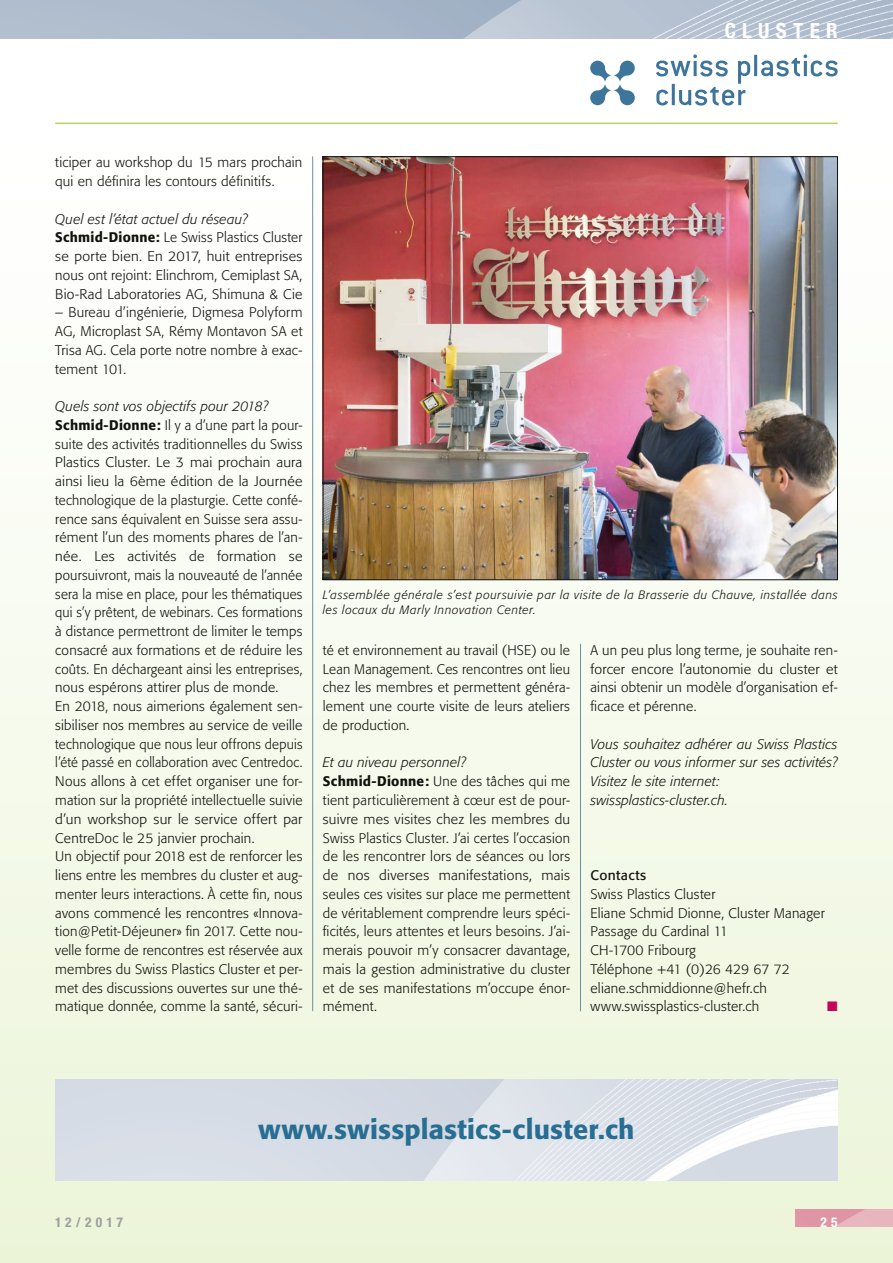
<style>
.page{position:relative;width:893px;height:1263px;background:#fff}
.page>*{position:absolute;margin:0;border:0;box-sizing:border-box;transform-origin:0 0}
.t1{font:500 27px "Formata";letter-spacing:.01em;color:#276e92}
.t2{font:700 condensed 21px "Helvetica Neue LT Std";letter-spacing:.305em;color:#fff}
.t3{font:300 13.8px/18.8px "Formata";letter-spacing:.015em;color:#12120d}
.t4{font:italic 300 13.8px/18.8px "Formata";letter-spacing:.015em;color:#12120d}
.t5{font:13.8px "Formata";letter-spacing:.025em;color:#12120d}
.t6{font:13.8px "Zapf Dingbats ITC";color:#c4055b}
.t7{font:700 condensed 13.5px "Helvetica Neue LT Std";letter-spacing:.29em;color:#9d9e9e}
.t8{font:700 condensed 13.5px "Helvetica Neue LT Std";color:#fff}
.t9{font:italic 300 12px/15px "Formata";letter-spacing:.05em;color:#12120d}
.s1{font-style:italic}
.s2{font-weight:500}
</style>
<div class="page">
<div style="left:0;top:123px;width:893px;height:1140px;background:linear-gradient(to bottom,#fefcfe,#edf5da)"></div>
<img style="left:0;top:0;width:893px;height:38px">
<img style="left:795px;top:1210px;width:98px;height:17px">
<svg style="left:590px;top:54px;width:248px;height:52px"></svg>
<hr style="left:55px;top:123px;width:783px;height:1px;background:#b6d260">
<hr style="left:580px;top:644px;width:1px;height:367px;background:#6b8fa5">
<hr style="left:312px;top:156px;width:1px;height:855px;background:#6b8fa5">
<img style="left:325px;top:158px;width:511px;height:420px">
<img style="left:55px;top:1079px;width:783px;height:101px">
<h2 class="t2" style="left:725px;top:18px;width:114px">CLUSTER</h2>
<p class="t3" style="left:55px;top:153px;width:249px">ticiper au workshop du 15 mars prochain qui en définira les contours définitifs.</p>
<p class="t3" style="left:55px;top:210px;width:249px"><span class="s1">Quel est l’état actuel du réseau?<br></span><span class="s2">Schmid-Dionne:</span> Le Swiss Plastics Cluster se porte bien. En 2017, huit entreprises nous ont rejoint: Elinchrom, Cemiplast SA, Bio-Rad Laboratories AG, Shimuna &amp; Cie</p>
<p class="t3" style="left:55px;top:303px;width:249px;text-align:justify">– Bureau d’ingénierie, Digmesa Polyform AG, Microplast SA, Rémy Montavon SA et Trisa AG. Cela porte notre nombre à exac&shy;tement 101.</p>
<p class="t3" style="left:55px;top:397px;width:249px"><span class="s1">Quels sont vos objectifs pour 2018?<br></span><span class="s2">Schmid-Dionne:</span> Il y a d’une part la pour&shy;suite des activités traditionnelles du Swiss Plastics Cluster. Le 3 mai prochain aura ainsi lieu la 6ème édition de la Journée technologique de la plasturgie. Cette confé&shy;rence sans équivalent en Suisse sera assu&shy;rément l’un des moments phares de l’an&shy;née. Les activités de formation se poursuivront, mais la nouveauté de l’année sera la mise en place, pour les thématiques qui s’y prêtent, de webinars. Ces formations à distance permettront de limiter le temps consacré aux formations et de réduire les coûts. En déchargeant ainsi les entreprises, nous espérons attirer plus de monde.<br>En 2018, nous aimerions également sen&shy;sibiliser nos membres au service de veille technologique que nous leur offrons depuis l’été passé en collaboration avec Centredoc.<br>Nous allons à cet effet organiser une for&shy;mation sur la propriété intellectuelle suivie d’un workshop sur le service offert par CentreDoc le 25 janvier prochain.<br>Un objectif pour 2018 est de renforcer les liens entre les membres du cluster et aug&shy;menter leurs interactions. À cette fin, nous avons commencé les rencontres «Innova&shy;tion@Petit-Déjeuner» fin 2017. Cette nou&shy;velle forme de rencontres est réservée aux membres du Swiss Plastics Cluster et per&shy;met des discussions ouvertes sur une thé&shy;matique donnée, comme la santé, sécuri-</p>
<p class="t9" style="left:323px;top:587px;width:516px">L’assemblée générale s’est poursuivie par la visite de la Brasserie du Chauve, installée dans les locaux du Marly Innovation Center.</p>
<p class="t3" style="left:323px;top:641px;width:249px;text-align:justify">té et environnement au travail (HSE) ou le Lean Management. Ces rencontres ont lieu chez les membres et permettent généra&shy;lement une courte visite de leurs ateliers de production.</p>
<p class="t3" style="left:323px;top:753px;width:249px"><span class="s1">Et au niveau personnel?<br></span><span class="s2">Schmid-Dionne:</span> Une des tâches qui me tient particulièrement à cœur est de pour&shy;suivre mes visites chez les membres du Swiss Plastics Cluster. J’ai certes l’occasion de les rencontrer lors de séances ou lors de nos diverses manifestations, mais seules ces visites sur place me permettent de véritablement comprendre leurs spéci&shy;ficités, leurs attentes et leurs besoins. J’ai&shy;merais pouvoir m’y consacrer davantage, mais la gestion administrative du cluster et de ses manifestations m’occupe énor&shy;mément.</p>
<p class="t3" style="left:590px;top:641px;width:249px;text-align:justify">A un peu plus long terme, je souhaite ren&shy;forcer encore l’autonomie du cluster et ainsi obtenir un modèle d’organisation ef&shy;ficace et pérenne.</p>
<p class="t4" style="left:590px;top:735px;width:249px">Vous souhaitez adhérer au Swiss Plastics Cluster ou vous informer sur ses activités?<br>Visitez le site internet: swissplastics-cluster.ch.</p>
<p class="t5" style="left:590px;top:867px;width:57px">Contacts</p>
<p class="t3" style="left:590px;top:885px;width:236px">Swiss Plastics Cluster<br>Eliane Schmid Dionne, Cluster Manager<br>Passage du Cardinal 11<br>CH-1700 Fribourg<br>Téléphone +41 (0)26 429 67 72 eliane.schmiddionne@hefr.ch www.swissplastics-cluster.ch</p>
<p class="t6" style="left:827px;top:1000px;width:12px">■</p>
<h1 class="t1" style="left:258px;top:1113px;width:378px">www.swissplastics-cluster.ch</h1>
<p class="t7" style="left:55px;top:1214px;width:69px">12/2017</p>
<p class="t8" style="left:820px;top:1214px;width:19px">2 5</p>
</div>
